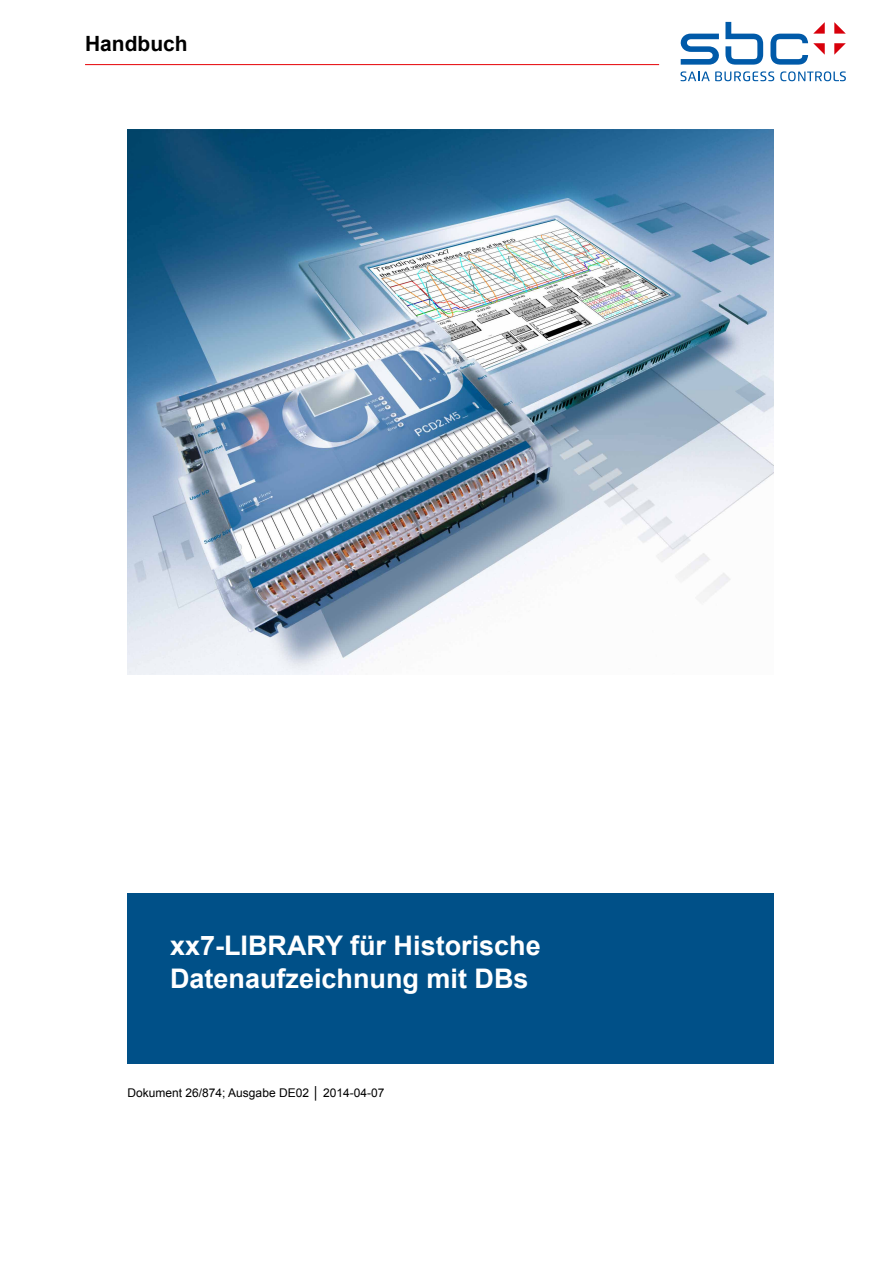
<style>
.page{position:relative;width:893px;height:1263px;background:#fff}
.page>*{position:absolute;margin:0;border:0;box-sizing:border-box;transform-origin:0 0}
.t1{font:700 27px/32.4px "Arial";color:#fff}
.t2{font:700 21px "Arial";color:#000}
.t3{font:12px "Arial";color:#000}
</style>
<div class="page">
<svg style="left:680px;top:22px;width:166px;height:43px"></svg>
<svg style="left:680px;top:71px;width:94px;height:10px"></svg>
<svg style="left:780px;top:71px;width:66px;height:10px"></svg>
<hr style="left:85px;top:64px;width:574px;height:1px;background:#e60005">
<div style="left:128px;top:893px;width:646px;height:170px;background:#005088"></div>
<img style="left:128px;top:130px;width:646px;height:544px">
<p class="t2" style="left:85px;top:30px;width:104px">Handbuch</p>
<p class="t1" style="left:170px;top:930px;width:372px">xx7-LIBRARY für Historische<br>Datenaufzeichnung mit DBs</p>
<p class="t3" style="left:128px;top:1085px;width:258px">Dokument 26/874; Ausgabe DE02 │ 2014-04-07</p>
</div>
